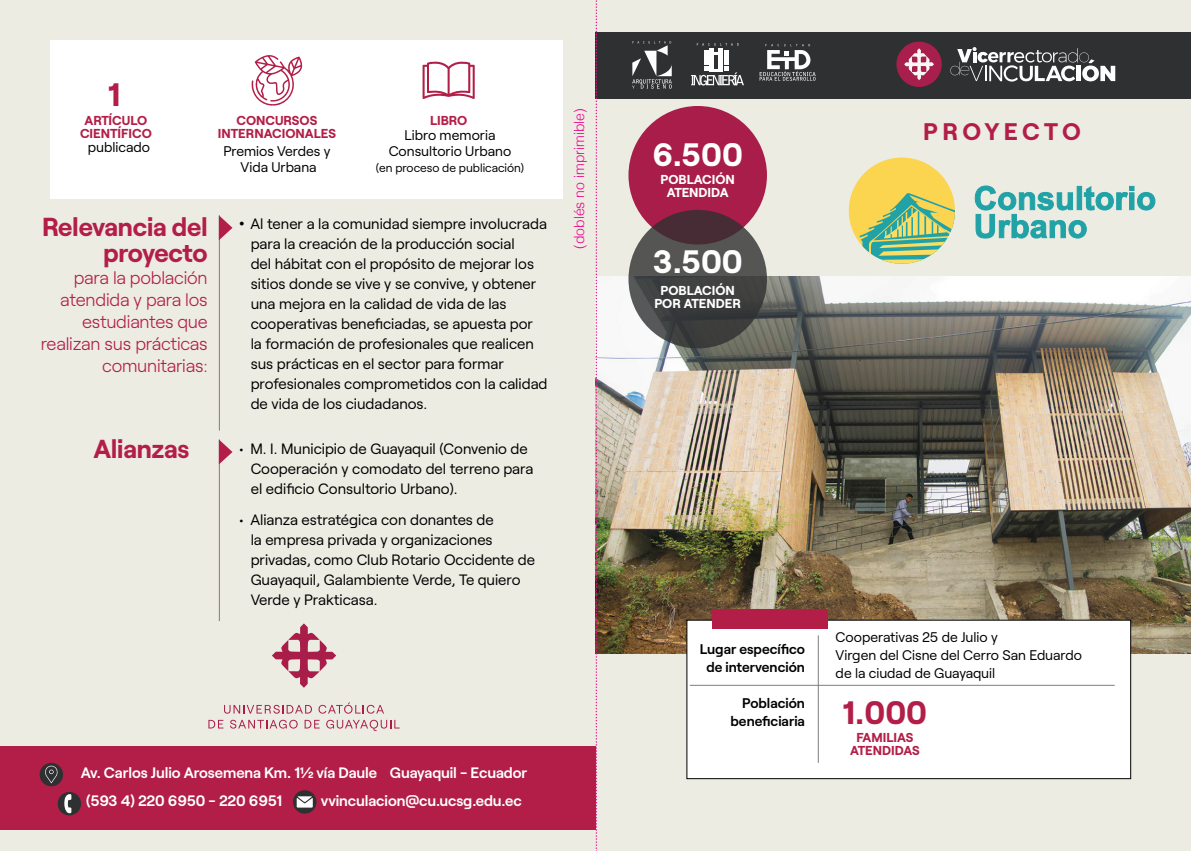
<style>
.page{position:relative;width:1191px;height:851px;background:#fff}
.page>*{position:absolute;margin:0;border:0;box-sizing:border-box;transform-origin:0 0}
.t1{font:700 32.4px "Roobert";color:#fff}
.t2{font:700 32.4px "Roobert";color:#b31e48}
.t3{font:700 26px/26px "Roobert";letter-spacing:-.01em;color:#b31e48;text-align:right}
.t4{font:700 24px "Roobert";letter-spacing:.175em;color:#b31e48}
.t5{font:300 18px/22px "Roobert";letter-spacing:-.01em;color:#b31e48;text-align:right}
.t6{font:600 15.2px/28.4px "Roobert";letter-spacing:-.005em;color:#fff}
.t7{font:15px/20px "Roobert";color:#000}
.t8{font:14px/18px "Roobert";color:#000;text-align:center}
.t9{font:600 14px/18px "Roobert";color:#000;text-align:center}
.t10{font:300 14px "Helvetica";color:#ec008c}
.t11{font:700 13px/13px "Roobert";color:#b31e48;text-align:center}
.t12{font:700 13px/13px "Roobert";color:#fff;text-align:center}
.t13{font:12px "Roobert";color:#000}
.s1{font-weight:700}
</style>
<div class="page">
<div style="left:0;top:0;width:1191px;height:850px;background:#edece2"></div>
<div style="left:50px;top:41px;width:512px;height:158px;background:#fff"></div>
<div style="left:0;top:746px;width:595px;height:83px;background:#b31e48"></div>
<img style="left:597px;top:276px;width:594px;height:377px">
<div style="left:595px;top:33px;width:596px;height:66px;background:#2f3031"></div>
<svg style="left:293px;top:790px;width:23px;height:23px"></svg>
<svg style="left:297px;top:796px;width:16px;height:11px"></svg>
<svg style="left:57px;top:792px;width:24px;height:24px"></svg>
<div style="left:40px;top:762px;width:23px;height:24px;background:#2f3031;border-radius:50%"></div>
<svg style="left:45px;top:765px;width:13px;height:18px"></svg>
<svg style="left:272px;top:623px;width:64px;height:64px"></svg>
<svg style="left:224px;top:704px;width:88px;height:9px"></svg>
<svg style="left:318px;top:702px;width:66px;height:11px"></svg>
<svg style="left:208px;top:719px;width:15px;height:9px"></svg>
<svg style="left:230px;top:719px;width:68px;height:9px"></svg>
<svg style="left:304px;top:719px;width:16px;height:9px"></svg>
<svg style="left:326px;top:719px;width:74px;height:11px"></svg>
<svg style="left:595px;top:0;width:2px;height:851px"></svg>
<div style="left:686px;top:619px;width:445px;height:159px;background:#fff"></div>
<hr style="left:818px;top:635px;width:1px;height:127px;background:#807c7c">
<hr style="left:690px;top:684px;width:424px;height:1px;background:#807c7c">
<div style="left:712px;top:609px;width:115px;height:19px;background:#b31e48"></div>
<svg style="left:632px;top:41px;width:40px;height:48px"></svg>
<svg style="left:691px;top:43px;width:53px;height:42px"></svg>
<svg style="left:759px;top:44px;width:56px;height:37px"></svg>
<div style="left:628px;top:106px;width:139px;height:138px;background:#a81d49;border-radius:50%"></div>
<svg style="left:628px;top:210px;width:139px;height:138px;background:#474445"></svg>
<hr style="left:219px;top:215px;width:1px;height:215px;background:#807c7c">
<hr style="left:219px;top:439px;width:1px;height:182px;background:#807c7c">
<svg style="left:219px;top:215px;width:13px;height:25px"></svg>
<svg style="left:219px;top:439px;width:13px;height:25px"></svg>
<svg style="left:422px;top:61px;width:53px;height:38px"></svg>
<div style="left:896px;top:42px;width:45px;height:45px;background:#a81e4c;border-radius:50%"></div>
<svg style="left:950px;top:47px;width:165px;height:35px"></svg>
<svg style="left:904px;top:48px;width:30px;height:32px"></svg>
<svg style="left:251px;top:55px;width:51px;height:51px"></svg>
<div style="left:849px;top:157px;width:106px;height:107px;background:#fbd550;border-radius:50%"></div>
<svg style="left:859px;top:192px;width:96px;height:71px"></svg>
<svg style="left:974px;top:185px;width:181px;height:53px"></svg>
<h1 class="t2" style="left:108px;top:69px;width:14px">1</h1>
<p class="t11" style="left:80px;top:113px;width:73px">ARTÍCULO<br>CIENTÍFICO</p>
<p class="t11" style="left:218px;top:113px;width:120px">CONCURSOS<br>INTERNACIONALES</p>
<p class="t11" style="left:430px;top:113px;width:39px">LIBRO</p>
<p class="t8" style="left:88px;top:137px;width:64px">publicado</p>
<p class="t8" style="left:223px;top:142px;width:109px;line-height:16px">Premios Verdes y<br>Vida Urbana</p>
<p class="t8" style="left:389px;top:126px;width:124px;line-height:16px">Libro memoria<br>Consultorio Urbano</p>
<p class="t13" style="left:376px;top:159px;width:150px">(en proceso de publicación)</p>
<h2 class="t3" style="left:42px;top:211px;width:167px">Relevancia del proyecto</h2>
<p class="t5" style="left:41px;top:265px;width:168px">para la población atendida y para los estudiantes que realizan sus prácticas comunitarias:</p>
<h2 class="t3" style="left:93px;top:433px;width:98px">Alianzas</h2>
<p class="t7" style="left:251px;top:213px;width:298px;text-indent:-11px"><span class="s1">•</span> Al tener a la comunidad siempre involucrada para la creación de la producción social<br>del hábitat con el propósito de mejorar los sitios donde se vive y se convive, y obtener una mejora en la calidad de vida de las cooperativas beneficiadas, se apuesta por la formación de profesionales que realicen sus prácticas en el sector para formar profesionales comprometidos con la calidad de vida de los ciudadanos.</p>
<p class="t7" style="left:251px;top:437px;width:284px;text-indent:-11px">• M. I. Municipio de Guayaquil (Convenio de<br>Cooperación y comodato del terreno para el edificio Consultorio Urbano).</p>
<p class="t7" style="left:251px;top:508px;width:286px;text-indent:-11px">• Alianza estratégica con donantes de<br>la empresa privada y organizaciones privadas, como Club Rotario Occidente de Guayaquil, Galambiente Verde, Te quiero Verde y Prakticasa.</p>
<p class="t10" style="left:567px;top:249px;width:142px;rotate:-90deg">(doblés no imprimible)</p>
<p class="t6" style="left:86px;top:756px;width:442px;text-indent:-6px">Av. Carlos Julio Arosemena Km. 1½ vía Daule Guayaquil - Ecuador (593 4) 220 6950 - 220 6951</p>
<p class="t6" style="left:321px;top:785px;width:202px">vvinculacion@cu.ucsg.edu.ec</p>
<h1 class="t1" style="left:652px;top:129px;width:92px">6.500</h1>
<p class="t12" style="left:660px;top:172px;width:76px">POBLACIÓN<br>ATENDIDA</p>
<h1 class="t1" style="left:652px;top:236px;width:92px">3.500</h1>
<p class="t12" style="left:654px;top:283px;width:88px">POBLACIÓN<br>POR ATENDER</p>
<h3 class="t4" style="left:923px;top:113px;width:159px">PROYECTO</h3>
<p class="t9" style="left:699px;top:638px;width:107px">Lugar específico de intervención</p>
<p class="t9" style="left:730px;top:692px;width:76px;text-align:right">Población beneficiaria</p>
<p class="t8" style="left:835px;top:626px;width:248px;text-align:left">Cooperativas 25 de Julio y<br>Virgen del Cisne del Cerro San Eduardo de la ciudad de Guayaquil</p>
<h1 class="t2" style="left:842px;top:687px;width:86px">1.000</h1>
<p class="t11" style="left:850px;top:729px;width:71px">FAMILIAS<br>ATENDIDAS</p>
</div>
